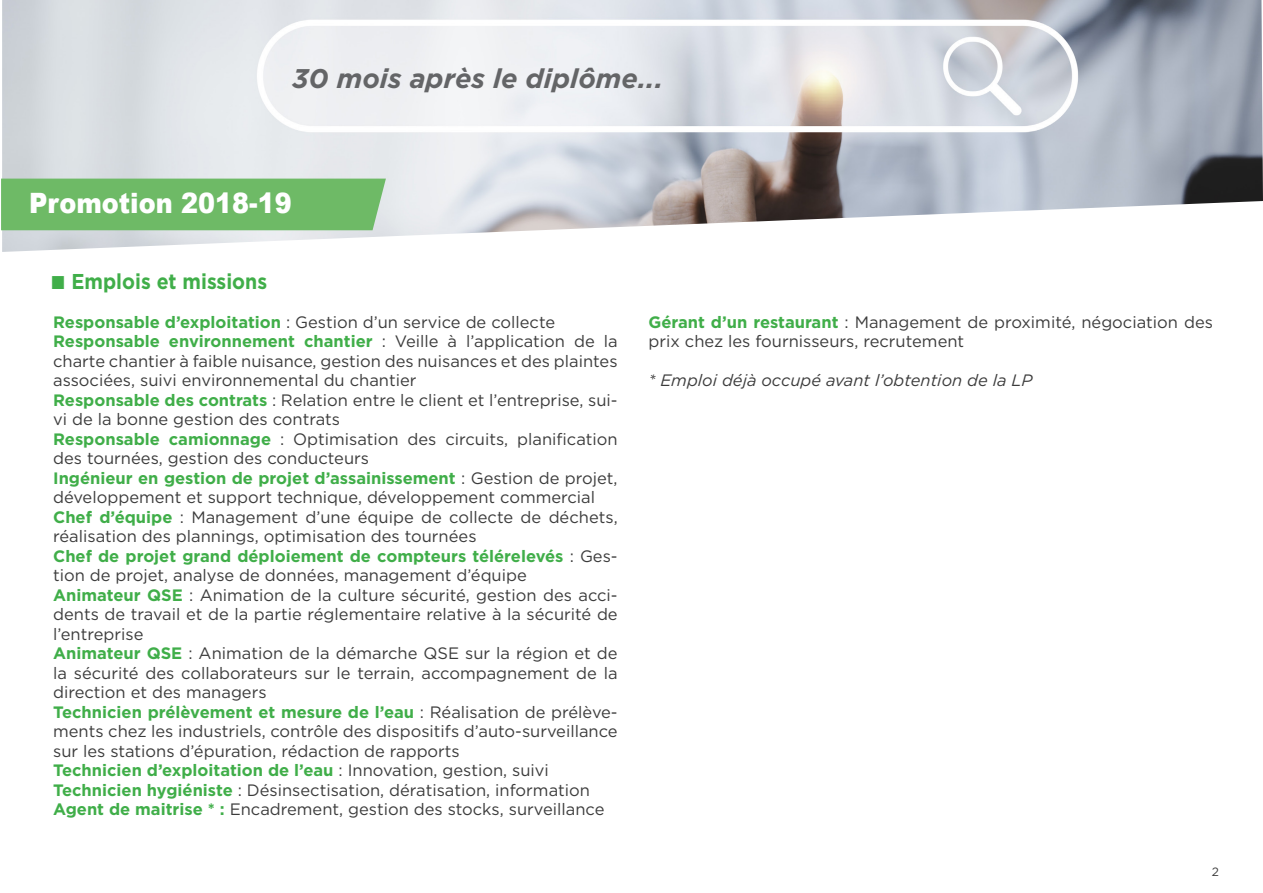
<style>
.page{position:relative;width:1263px;height:893px;background:#fff}
.page>*{position:absolute;margin:0;border:0;box-sizing:border-box;transform-origin:0 0}
.t1{font:900 28.05px "Arial";color:#fff;scale:.91 1}
.TITRE_ORANGE{font:italic 700 27px "Gotham";color:#646567}
.t2{font:700 21.45px "Gotham";color:#40ae49;scale:.91 1}
.EMPLOIS{font:16.5px/19.5px "Gotham";color:#3c3c3c}
.EMPLOIS-2{font:700 16.5px "Gotham";color:#40ae49}
.EMPLOIS-3{font:italic 16.5px "Gotham";color:#3c3c3c}
.t3{font:12px "Gotham";color:#3c3c3c}
.s1{font-family:"Arial";font-weight:900;font-size:28.05px}
.s2{font-weight:700;color:#40ae49}
.s3{font-weight:400;color:#3c3c3c}
</style>
<div class="page">
<img style="left:2px;top:0;width:1261px;height:252px">
<div style="left:1px;top:179px;width:385px;height:51px;background:#6eba66"></div>
<p class="TITRE_ORANGE" style="left:293px;top:60px;width:372px">30 mois après le diplôme...</p>
<p class="t1" style="left:29px;top:183px;width:290px">Promotion 2018-19</p>
<p class="t2" style="left:50px;top:268px;width:240px"><span class="s1">■</span> Emplois et missions</p>
<p class="EMPLOIS" style="left:53px;top:312px;width:504px"><span class="s2">Responsable d’exploitation</span> : Gestion d’un service de collecte</p>
<p class="EMPLOIS" style="left:53px;top:331px;width:566px;text-align:justify"><span class="s2">Responsable environnement chantier</span> : Veille à l’application de la charte chantier à faible nuisance, gestion des nuisances et des plaintes associées, suivi environnemental du chantier</p>
<p class="EMPLOIS" style="left:53px;top:390px;width:566px"><span class="s2">Responsable des contrats</span> : Relation entre le client et l’entreprise, sui&shy;vi de la bonne gestion des contrats</p>
<p class="EMPLOIS" style="left:53px;top:429px;width:566px"><span class="s2">Responsable camionnage</span> : Optimisation des circuits, planification des tournées, gestion des conducteurs</p>
<p class="EMPLOIS" style="left:53px;top:468px;width:566px"><span class="s2">Ingénieur en gestion de projet d’assainissement</span> : Gestion de projet, développement et support technique, développement commercial</p>
<p class="EMPLOIS" style="left:53px;top:507px;width:566px"><span class="s2">Chef d’équipe</span> : Management d’une équipe de collecte de déchets, réalisation des plannings, optimisation des tournées</p>
<p class="EMPLOIS" style="left:53px;top:546px;width:566px"><span class="s2">Chef de projet grand déploiement de compteurs télérelevés</span> : Ges&shy;tion de projet, analyse de données, management d’équipe</p>
<p class="EMPLOIS" style="left:53px;top:585px;width:566px;text-align:justify"><span class="s2">Animateur QSE</span> : Animation de la culture sécurité, gestion des acci&shy;dents de travail et de la partie réglementaire relative à la sécurité de l’entreprise</p>
<p class="EMPLOIS" style="left:53px;top:643px;width:566px;text-align:justify"><span class="s2">Animateur QSE</span> : Animation de la démarche QSE sur la région et de la sécurité des collaborateurs sur le terrain, accompagnement de la direction et des managers</p>
<p class="EMPLOIS" style="left:53px;top:702px;width:566px;text-align:justify"><span class="s2">Technicien prélèvement et mesure de l’eau</span> : Réalisation de prélève&shy;ments chez les industriels, contrôle des dispositifs d’auto-surveillance sur les stations d’épuration, rédaction de rapports</p>
<p class="EMPLOIS-2" style="left:53px;top:760px;width:497px">Technicien d’exploitation de l’eau <span class="s3">: Innovation, gestion, suivi</span></p>
<p class="EMPLOIS" style="left:53px;top:780px;width:538px"><span class="s2">Technicien hygiéniste</span> : Désinsectisation, dératisation, information</p>
<p class="EMPLOIS" style="left:53px;top:799px;width:553px"><span class="s2">Agent de maitrise * :</span> Encadrement, gestion des stocks, surveillance</p>
<p class="EMPLOIS" style="left:648px;top:312px;width:566px"><span class="s2">Gérant d’un restaurant</span> : Management de proximité, négociation des prix chez les fournisseurs, recrutement</p>
<p class="EMPLOIS-3" style="left:648px;top:370px;width:386px">* Emploi déjà occupé avant l’obtention de la LP</p>
<p class="t3" style="left:1212px;top:864px;width:9px">2</p>
</div>
